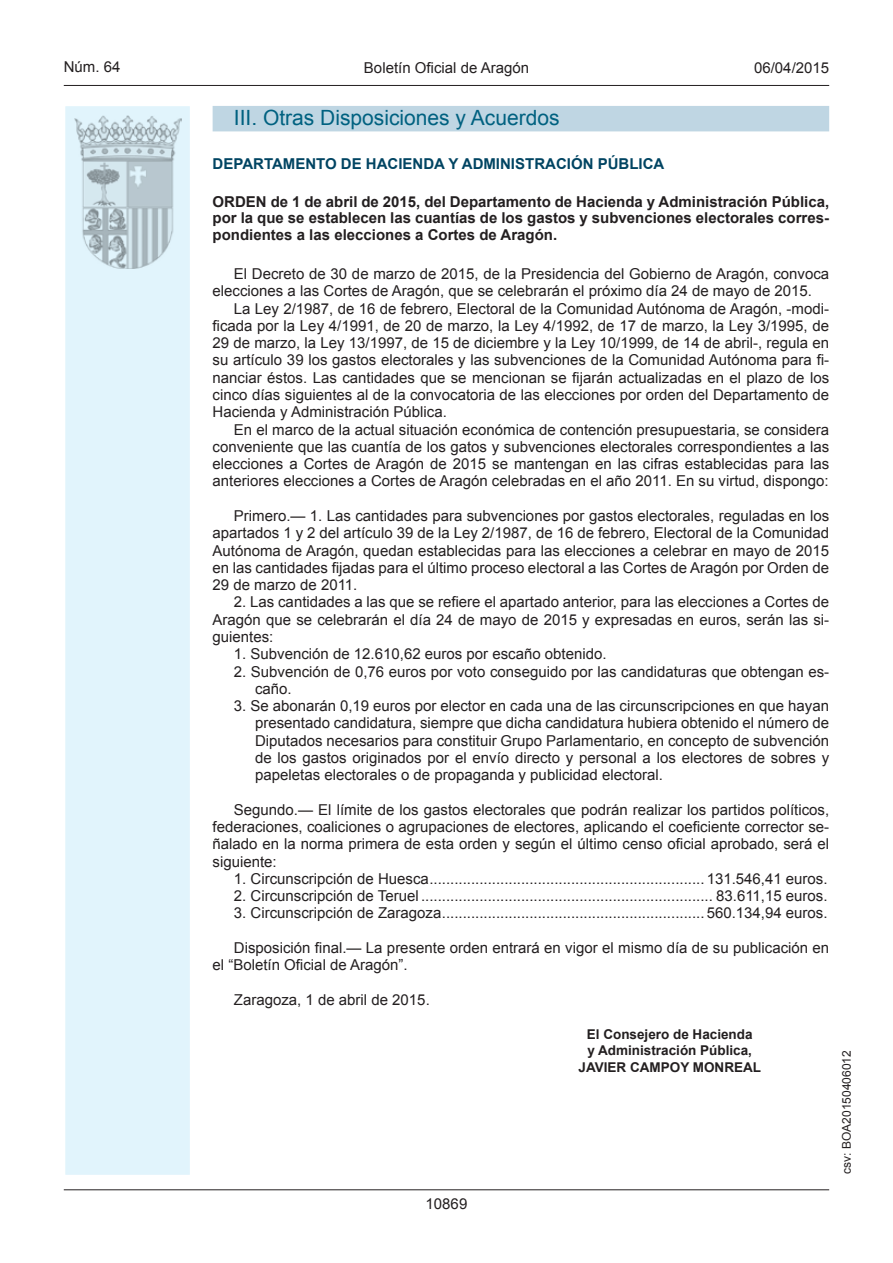
<style>
.page{position:relative;width:893px;height:1263px;background:#fff}
.page>*{position:absolute;margin:0;border:0;box-sizing:border-box;transform-origin:0 0}
.t1{font:21px "Arial";color:#006180}
.t2{font:15px/17.2px "Arial";color:#231f20;text-align:justify}
.t3{font:700 15px/16.5px "Arial";color:#231f20;text-align:justify}
.t4{font:700 15px "Arial";color:#004462}
.t5{font:700 13.5px/16.5px "Arial";color:#231f20;text-align:center}
.t6{font:12px "Arial";color:#231f20}
</style>
<div class="page">
<hr style="left:64px;top:85px;width:765px;height:1px;background:#231f20">
<div style="left:64px;top:105px;width:127px;height:1071px;background:#e1f4fc;border:2px solid #fff"></div>
<img style="left:75px;top:115px;width:106px;height:153px">
<hr style="left:64px;top:1189px;width:765px;height:1px;background:#231f20">
<div style="left:213px;top:106px;width:616px;height:25px;background:#bfd6e3"></div>
<p class="t2" style="left:64px;top:59px;width:58px">Núm. 64</p>
<p class="t2" style="left:364px;top:59px;width:167px">Boletín Oficial de Aragón</p>
<p class="t2" style="left:754px;top:59px;width:77px">06/04/2015</p>
<h1 class="t1" style="left:234px;top:104px;width:327px">III. Otras Disposiciones y Acuerdos</h1>
<p class="t4" style="left:213px;top:154px;width:453px">DEPARTAMENTO DE HACIENDA Y ADMINISTRACIÓN PÚBLICA</p>
<p class="t3" style="left:213px;top:194px;width:618px">ORDEN de 1 de abril de 2015, del Departamento de Hacienda y Administración Pública, por la que se establecen las cuantías de los gastos y subvenciones electorales corres&shy;pondientes a las elecciones a Cortes de Aragón.</p>
<p class="t2" style="left:213px;top:265px;width:618px;text-indent:21px">El Decreto de 30 de marzo de 2015, de la Presidencia del Gobierno de Aragón, convoca elecciones a las Cortes de Aragón, que se celebrarán el próximo día 24 de mayo de 2015.</p>
<p class="t2" style="left:213px;top:300px;width:618px;text-indent:21px">La Ley 2/1987, de 16 de febrero, Electoral de la Comunidad Autónoma de Aragón, -modi&shy;ficada por la Ley 4/1991, de 20 de marzo, la Ley 4/1992, de 17 de marzo, la Ley 3/1995, de 29 de marzo, la Ley 13/1997, de 15 de diciembre y la Ley 10/1999, de 14 de abril-, regula en su artículo 39 los gastos electorales y las subvenciones de la Comunidad Autónoma para fi&shy;nanciar éstos. Las cantidades que se mencionan se fijarán actualizadas en el plazo de los cinco días siguientes al de la convocatoria de las elecciones por orden del Departamento de Hacienda y Administración Pública.</p>
<p class="t2" style="left:213px;top:421px;width:618px;text-indent:21px">En el marco de la actual situación económica de contención presupuestaria, se considera conveniente que las cuantía de los gatos y subvenciones electorales correspondientes a las elecciones a Cortes de Aragón de 2015 se mantengan en las cifras establecidas para las anteriores elecciones a Cortes de Aragón celebradas en el año 2011. En su virtud, dispongo:</p>
<p class="t2" style="left:213px;top:507px;width:618px;text-indent:21px">Primero.— 1. Las cantidades para subvenciones por gastos electorales, reguladas en los apartados 1 y 2 del artículo 39 de la Ley 2/1987, de 16 de febrero, Electoral de la Comunidad Autónoma de Aragón, quedan establecidas para las elecciones a celebrar en mayo de 2015 en las cantidades fijadas para el último proceso electoral a las Cortes de Aragón por Orden de 29 de marzo de 2011.</p>
<p class="t2" style="left:213px;top:594px;width:618px;text-indent:21px">2. Las cantidades a las que se refiere el apartado anterior, para las elecciones a Cortes de Aragón que se celebrarán el día 24 de mayo de 2015 y expresadas en euros, serán las si&shy;guientes:</p>
<p class="t2" style="left:234px;top:645px;width:374px">1. Subvención de 12.610,62 euros por escaño obtenido.</p>
<p class="t2" style="left:255px;top:663px;width:576px;text-indent:-21px">2. Subvención de 0,76 euros por voto conseguido por las candidaturas que obtengan es&shy;caño.</p>
<p class="t2" style="left:255px;top:697px;width:576px;text-indent:-21px">3. Se abonarán 0,19 euros por elector en cada una de las circunscripciones en que hayan presentado candidatura, siempre que dicha candidatura hubiera obtenido el número de Diputados necesarios para constituir Grupo Parlamentario, en concepto de subvención de los gastos originados por el envío directo y personal a los electores de sobres y papeletas electorales o de propaganda y publicidad electoral.</p>
<p class="t2" style="left:213px;top:801px;width:618px;text-indent:21px">Segundo.— El límite de los gastos electorales que podrán realizar los partidos políticos, federaciones, coaliciones o agrupaciones de electores, aplicando el coeficiente corrector se&shy;ñalado en la norma primera de esta orden y según el último censo oficial aprobado, será el siguiente:</p>
<p class="t2" style="left:234px;top:870px;width:595px">1. Circunscripción de Huesca.................................................................. 131.546,41 euros.</p>
<p class="t2" style="left:234px;top:887px;width:595px">2. Circunscripción de Teruel ...................................................................... 83.611,15 euros.</p>
<p class="t2" style="left:234px;top:905px;width:595px">3. Circunscripción de Zaragoza............................................................... 560.134,94 euros.</p>
<p class="t2" style="left:213px;top:939px;width:618px;text-indent:21px">Disposición final.— La presente orden entrará en vigor el mismo día de su publicación en el “Boletín Oficial de Aragón”.</p>
<p class="t2" style="left:234px;top:991px;width:197px">Zaragoza, 1 de abril de 2015.</p>
<p class="t5" style="left:579px;top:1026px;width:184px">El Consejero de Hacienda<br>y Administración Pública,<br>JAVIER CAMPOY MONREAL</p>
<p class="t2" style="left:426px;top:1195px;width:43px">10869</p>
<p class="t6" style="left:839px;top:1174px;width:125px;rotate:-90deg">csv: BOA20150406012</p>
</div>
